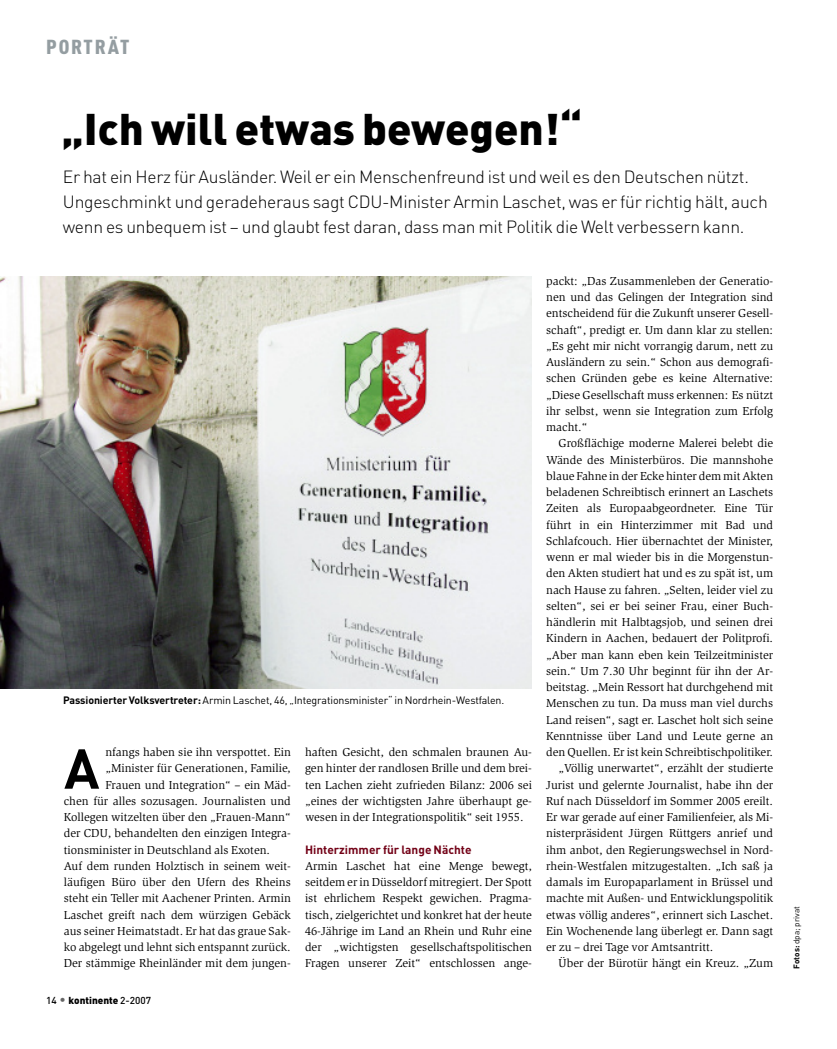
<style>
.page{position:relative;width:837px;height:1049px;background:#fff}
.page>*{position:absolute;margin:0;border:0;box-sizing:border-box;transform-origin:0 0}
.t1{font:700 55.38px "DIN Pro";color:#000}
.t2{font:900 43.75px "DIN Pro";color:#000}
.t3{font:900 20px "DIN Cond";letter-spacing:.085em;color:#949da1;scale:1.1 1}
.t4{font:300 17.5px/25px "DIN Pro";letter-spacing:-.015em;color:#000}
.t5{font:11.88px/16.2px "Slimbach Std";color:#000;text-align:justify}
.t6{font:700 11.88px "DIN Pro";color:#720016}
.t7{font:10.62px "DIN Pro";letter-spacing:-.01em;color:#000}
.t8{font:900 10px "DIN Pro";color:#000}
.t9{font:8.12px "DIN Pro";color:#000}
.s1{font-weight:700}
.s2{font-weight:500}
.s3{font-weight:500;font-size:12.5px;color:#666}
</style>
<div class="page">
<img style="left:1px;top:276px;width:530px;height:413px">
<h3 class="t3" style="left:46px;top:35px;width:77px">PORTRÄT</h3>
<h2 class="t2" style="left:61px;top:103px;width:522px">„Ich will etwas bewegen!“</h2>
<p class="t4" style="left:63px;top:165px;width:706px">Er hat ein Herz für Ausländer. Weil er ein Menschenfreund ist und weil es den Deutschen nützt.<br>Ungeschminkt und geradeheraus sagt CDU-Minister Armin Laschet, was er für richtig hält, auch wenn es unbequem ist – und glaubt fest daran, dass man mit Politik die Welt verbessern kann.</p>
<p class="t7" style="left:63px;top:694px;width:442px"><span class="s1">Passionierter Volksvertreter:</span> Armin Laschet, 46, „Integrationsminister“ in Nordrhein-Westfalen.</p>
<h1 class="t1" style="left:64px;top:736px;width:37px">A</h1>
<p class="t5" style="left:105px;top:745px;width:187px">nfangs haben sie ihn verspottet. Ein</p>
<p class="t5" style="left:105px;top:761px;width:187px">„Minister für Generationen, Familie,</p>
<p class="t5" style="left:105px;top:777px;width:187px">Frauen und Integration“ – ein Mäd-</p>
<p class="t5" style="left:64px;top:794px;width:228px">chen für alles sozusagen. Journalisten und</p>
<p class="t5" style="left:64px;top:810px;width:228px">Kollegen witzelten über den „Frauen-Mann“</p>
<p class="t5" style="left:64px;top:826px;width:228px">der CDU, behandelten den einzigen Integra-</p>
<p class="t5" style="left:64px;top:842px;width:208px">tionsminister in Deutschland als Exoten.</p>
<p class="t5" style="left:64px;top:859px;width:228px">Auf dem runden Holztisch in seinem weit-</p>
<p class="t5" style="left:64px;top:875px;width:228px">läufigen Büro über den Ufern des Rheins</p>
<p class="t5" style="left:64px;top:891px;width:228px">steht ein Teller mit Aachener Printen. Armin</p>
<p class="t5" style="left:64px;top:907px;width:228px">Laschet greift nach dem würzigen Gebäck</p>
<p class="t5" style="left:64px;top:924px;width:228px">aus seiner Heimatstadt. Er hat das graue Sak-</p>
<p class="t5" style="left:64px;top:940px;width:228px">ko abgelegt und lehnt sich entspannt zurück.</p>
<p class="t5" style="left:64px;top:956px;width:228px">Der stämmige Rheinländer mit dem jungen-</p>
<p class="t8" style="left:46px;top:994px;width:106px"><span class="s2">14</span> <span class="s3">•</span> kontinente <span class="s2">2-2007</span></p>
<p class="t5" style="left:305px;top:745px;width:228px">haften Gesicht, den schmalen braunen Au&shy;gen hinter der randlosen Brille und dem brei&shy;ten Lachen zieht zufrieden Bilanz: 2006 sei „eines der wichtigsten Jahre überhaupt ge&shy;wesen in der Integrationspolitik“ seit 1955.</p>
<p class="t6" style="left:305px;top:842px;width:168px">Hinterzimmer für lange Nächte</p>
<p class="t5" style="left:305px;top:859px;width:228px">Armin Laschet hat eine Menge bewegt, seitdem er in Düsseldorf mitregiert. Der Spott ist ehrlichem Respekt gewichen. Pragma&shy;tisch, zielgerichtet und konkret hat der heute 46-Jährige im Land an Rhein und Ruhr eine der „wichtigsten gesellschaftspolitischen Fragen unserer Zeit“ entschlossen ange-</p>
<p class="t5" style="left:546px;top:274px;width:228px">packt: „Das Zusammenleben der Generatio&shy;nen und das Gelingen der Integration sind entscheidend für die Zukunft unserer Gesell&shy;schaft“, predigt er. Um dann klar zu stellen: „Es geht mir nicht vorrangig darum, nett zu Ausländern zu sein.“ Schon aus demografi&shy;schen Gründen gebe es keine Alternative: „Diese Gesellschaft muss erkennen: Es nützt ihr selbst, wenn sie Integration zum Erfolg macht.“</p>
<p class="t5" style="left:558px;top:436px;width:216px">Großflächige moderne Malerei belebt die</p>
<p class="t5" style="left:546px;top:452px;width:228px">Wände des Ministerbüros. Die mannshohe</p>
<p class="t5" style="left:546px;top:469px;width:228px">blaue Fahne in der Ecke hinter dem mit Akten</p>
<p class="t5" style="left:546px;top:485px;width:228px">beladenen Schreibtisch erinnert an Laschets</p>
<p class="t5" style="left:546px;top:501px;width:228px">Zeiten als Europaabgeordneter. Eine Tür</p>
<p class="t5" style="left:546px;top:517px;width:228px">führt in ein Hinterzimmer mit Bad und</p>
<p class="t5" style="left:546px;top:534px;width:228px">Schlafcouch. Hier übernachtet der Minister,</p>
<p class="t5" style="left:546px;top:550px;width:228px">wenn er mal wieder bis in die Morgenstun-</p>
<p class="t5" style="left:546px;top:566px;width:228px">den Akten studiert hat und es zu spät ist, um</p>
<p class="t5" style="left:546px;top:582px;width:228px">nach Hause zu fahren. „Selten, leider viel zu</p>
<p class="t5" style="left:546px;top:599px;width:228px">selten“, sei er bei seiner Frau, einer Buch-</p>
<p class="t5" style="left:546px;top:615px;width:228px">händlerin mit Halbtagsjob, und seinen drei</p>
<p class="t5" style="left:546px;top:631px;width:228px">Kindern in Aachen, bedauert der Politprofi.</p>
<p class="t5" style="left:546px;top:647px;width:228px">„Aber man kann eben kein Teilzeitminister</p>
<p class="t5" style="left:546px;top:664px;width:228px">sein.“ Um 7.30 Uhr beginnt für ihn der Ar-</p>
<p class="t5" style="left:546px;top:680px;width:228px">beitstag. „Mein Ressort hat durchgehend mit</p>
<p class="t5" style="left:546px;top:696px;width:228px">Menschen zu tun. Da muss man viel durchs</p>
<p class="t5" style="left:546px;top:712px;width:228px">Land reisen“, sagt er. Laschet holt sich seine</p>
<p class="t5" style="left:546px;top:729px;width:228px">Kenntnisse über Land und Leute gerne an</p>
<p class="t5" style="left:546px;top:745px;width:228px">den Quellen. Er ist kein Schreibtischpolitiker.</p>
<p class="t5" style="left:558px;top:761px;width:216px">„Völlig unerwartet“, erzählt der studierte</p>
<p class="t5" style="left:546px;top:777px;width:228px">Jurist und gelernte Journalist, habe ihn der</p>
<p class="t5" style="left:546px;top:794px;width:228px">Ruf nach Düsseldorf im Sommer 2005 ereilt.</p>
<p class="t5" style="left:546px;top:810px;width:228px">Er war gerade auf einer Familienfeier, als Mi-</p>
<p class="t5" style="left:546px;top:826px;width:228px">nisterpräsident Jürgen Rüttgers anrief und</p>
<p class="t5" style="left:546px;top:842px;width:228px">ihm anbot, den Regierungswechsel in Nord-</p>
<p class="t5" style="left:546px;top:859px;width:228px">rhein-Westfalen mitzugestalten. „Ich saß ja</p>
<p class="t5" style="left:546px;top:875px;width:228px">damals im Europaparlament in Brüssel und</p>
<p class="t5" style="left:546px;top:891px;width:228px">machte mit Außen- und Entwicklungspolitik</p>
<p class="t5" style="left:546px;top:907px;width:228px">etwas völlig anderes“, erinnert sich Laschet.</p>
<p class="t5" style="left:546px;top:924px;width:228px">Ein Wochenende lang überlegt er. Dann sagt</p>
<p class="t5" style="left:546px;top:940px;width:168px">er zu – drei Tage vor Amtsantritt.</p>
<p class="t5" style="left:558px;top:956px;width:216px">Über der Bürotür hängt ein Kreuz. „Zum</p>
<p class="t9" style="left:791px;top:968px;width:64px;rotate:-90deg"><span class="s1">Fotos:</span> dpa; privat</p>
</div>
